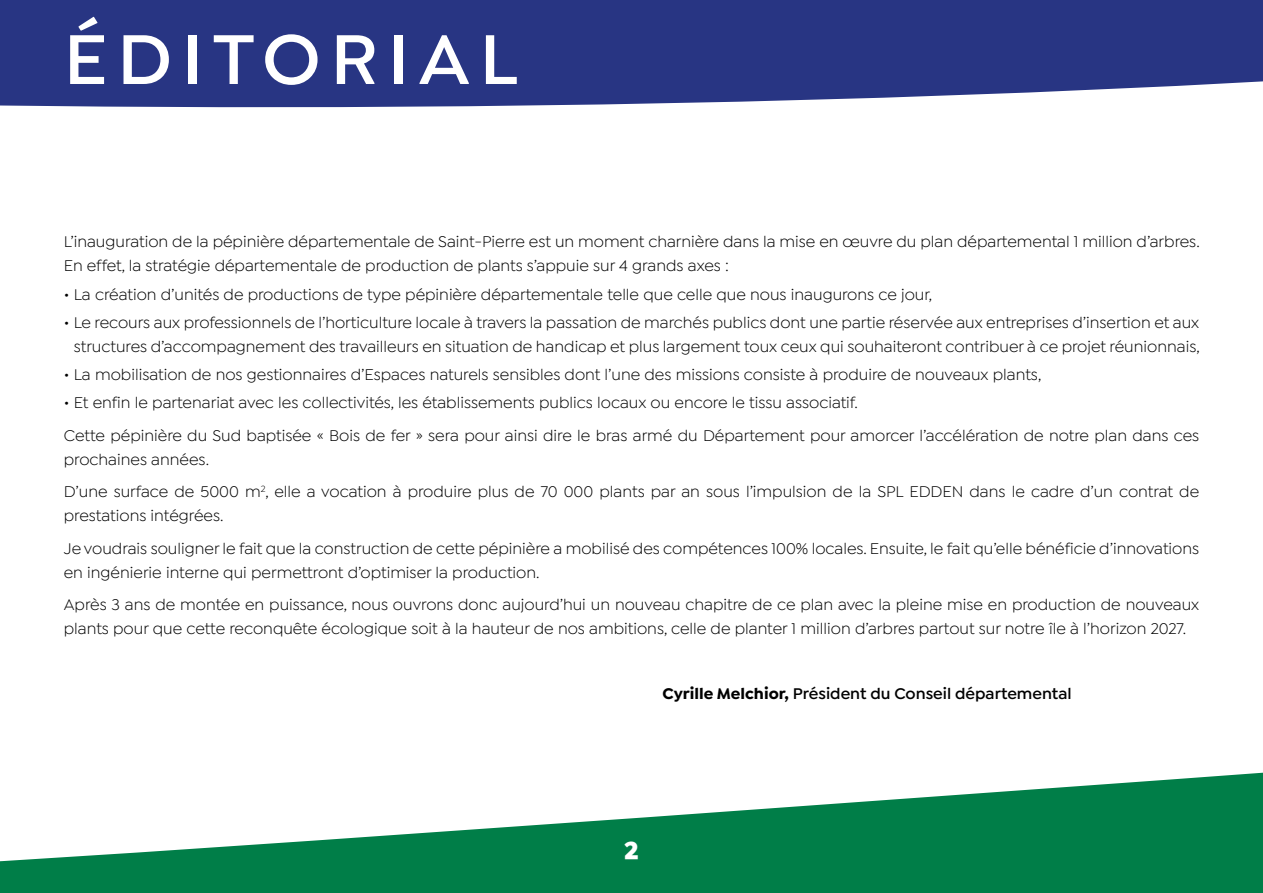
<style>
.page{position:relative;width:1263px;height:893px;background:#fff}
.page>*{position:absolute;margin:0;border:0;box-sizing:border-box;transform-origin:0 0}
.t1{font:600 75px "Isidora Sans";letter-spacing:.13em;color:#fff}
.t2{font:900 25.5px "Isidora Sans";color:#fff}
.t3{font:16.5px/32.5px "Isidora Sans";color:#000}
.t4{font:600 16.5px "Isidora Sans";color:#000}
.s1{font-weight:700}
</style>
<div class="page">
<svg style="left:0;top:0;width:1263px;height:108px;background:#37438b"></svg>
<svg style="left:0;top:772px;width:1263px;height:121px;fill:#007e48"></svg>
<h1 class="t1" style="left:64px;top:15px;width:455px">ÉDITORIAL</h1>
<p class="t3" style="left:64px;top:230px;width:1137px;line-height:24px">L’inauguration de la pépinière départementale de Saint-Pierre est un moment charnière dans la mise en œuvre du plan départemental 1 million d’arbres.<br>En effet, la stratégie départementale de production de plants s’appuie sur 4 grands axes :</p>
<p class="t3" style="left:64px;top:278px;width:870px">• La création d’unités de productions de type pépinière départementale telle que celle que nous inaugurons ce jour,</p>
<p class="t3" style="left:64px;top:310px;width:1137px;line-height:24px;text-align:right">• Le recours aux professionnels de l’horticulture locale à travers la passation de marchés publics dont une partie réservée aux entreprises d’insertion et aux structures d’accompagnement des travailleurs en situation de handicap et plus largement toux ceux qui souhaiteront contribuer à ce projet réunionnais,</p>
<p class="t3" style="left:64px;top:358px;width:979px">• La mobilisation de nos gestionnaires d’Espaces naturels sensibles dont l’une des missions consiste à produire de nouveaux plants,</p>
<p class="t3" style="left:64px;top:387px;width:1137px">• Et enfin le partenariat avec les collectivités, les établissements publics locaux ou encore le tissu associatif.<br>Cette pépinière du Sud baptisée « Bois de fer » sera pour ainsi dire le bras armé du Département pour amorcer l’accélération de notre plan dans ces</p>
<p class="t3" style="left:64px;top:443px;width:1137px">prochaines années.<br>D’une surface de 5000 m<sup>2</sup>, elle a vocation à produire plus de 70 000 plants par an sous l’impulsion de la SPL EDDEN dans le cadre d’un contrat de</p>
<p class="t3" style="left:64px;top:500px;width:1137px">prestations intégrées.<br>Je voudrais souligner le fait que la construction de cette pépinière a mobilisé des compétences 100% locales. Ensuite, le fait qu’elle bénéficie d’innovations</p>
<p class="t3" style="left:64px;top:556px;width:1137px">en ingénierie interne qui permettront d’optimiser la production.<br>Après 3 ans de montée en puissance, nous ouvrons donc aujourd’hui un nouveau chapitre de ce plan avec la pleine mise en production de nouveaux</p>
<p class="t3" style="left:64px;top:613px;width:1124px">plants pour que cette reconquête écologique soit à la hauteur de nos ambitions, celle de planter 1 million d’arbres partout sur notre île à l’horizon 2027.</p>
<p class="t4" style="left:662px;top:684px;width:411px"><span class="s1">Cyrille Melchior,</span> Président du Conseil départemental</p>
<h2 class="t2" style="left:624px;top:834px;width:16px">2</h2>
</div>
